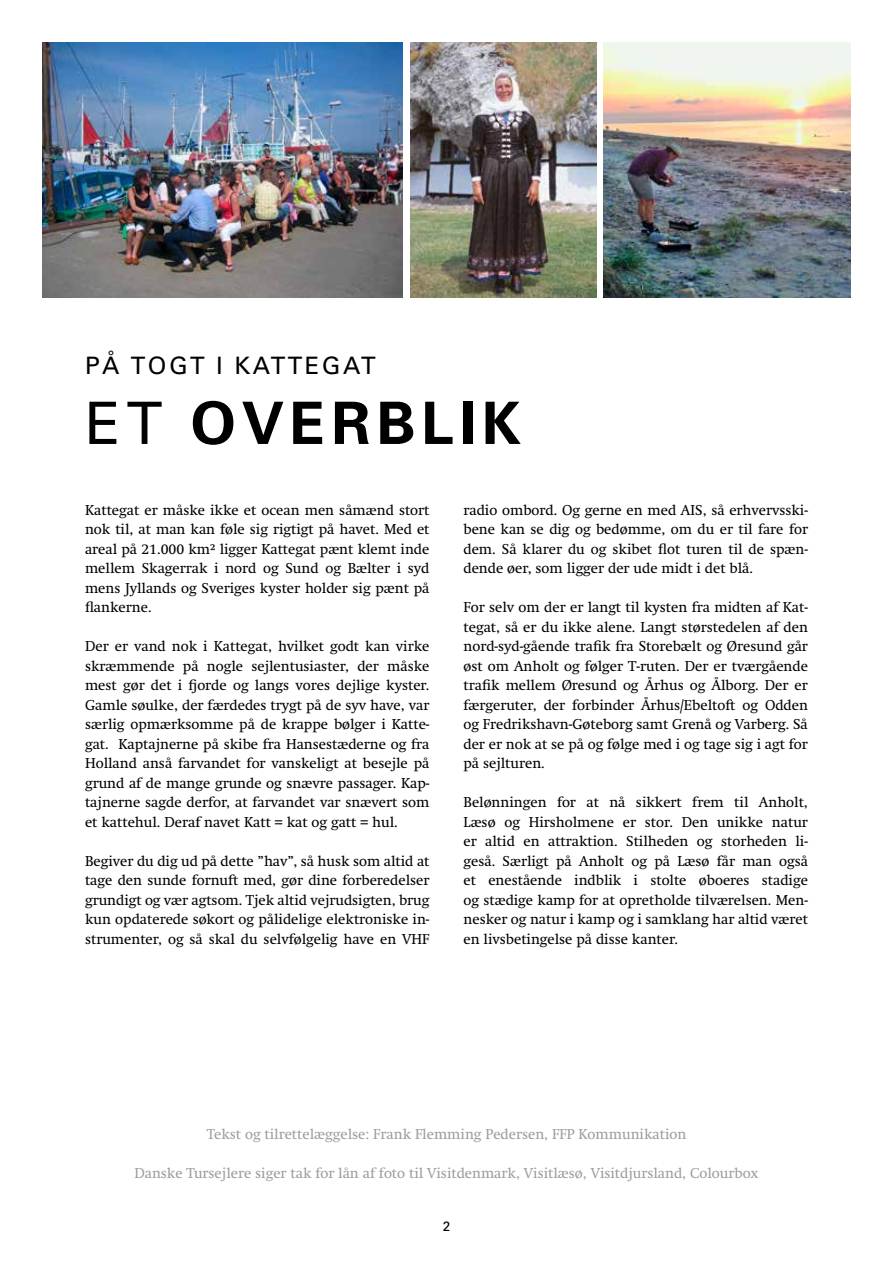
<style>
.page{position:relative;width:893px;height:1263px;background:#fff}
.page>*{position:absolute;margin:0;border:0;box-sizing:border-box;transform-origin:0 0}
.t1{font:700 58.5px "Univers";letter-spacing:.1em;color:#000}
.t2{font:24px "Univers";letter-spacing:.1em;color:#000}
.t3{font:14.25px/19.5px "Swift";color:#000;text-align:justify}
.t4{font:14.25px "Swift";color:#9d9d9c}
.t5{font:13.5px "Univers";color:#000}
.s1{font-weight:400}
</style>
<div class="page">
<img style="left:43px;top:43px;width:360px;height:255px">
<img style="left:604px;top:43px;width:246px;height:255px">
<img style="left:410px;top:43px;width:186px;height:255px">
<h2 class="t2" style="left:85px;top:350px;width:292px">PÅ TOGT I KATTEGAT</h2>
<h1 class="t1" style="left:85px;top:386px;width:437px"><span class="s1">ET</span> OVERBLIK</h1>
<p class="t3" style="left:85px;top:500px;width:346px">Kattegat er måske ikke et ocean men såmænd stort nok til, at man kan føle sig rigtigt på havet. Med et areal på 21.000 km² ligger Kattegat pænt klemt inde mellem Skagerrak i nord og Sund og Bælter i syd mens Jyllands og Sveriges kyster holder sig pænt på flankerne.</p>
<p class="t3" style="left:85px;top:637px;width:346px">Der er vand nok i Kattegat, hvilket godt kan virke skræmmende på nogle sejlentusiaster, der måske mest gør det i fjorde og langs vores dejlige kyster.<br>Gamle søulke, der færdedes trygt på de syv have, var særlig opmærksomme på de krappe bølger i Katte&shy;gat. Kaptajnerne på skibe fra Hansestæderne og fra Holland anså farvandet for vanskeligt at besejle på grund af de mange grunde og snævre passager. Kap&shy;tajnerne sagde derfor, at farvandet var snævert som et kattehul. Deraf navet Katt = kat og gatt = hul.</p>
<p class="t3" style="left:85px;top:851px;width:346px">Begiver du dig ud på dette ”hav”, så husk som altid at tage den sunde fornuft med, gør dine forberedelser grundigt og vær agtsom. Tjek altid vejrudsigten, brug kun opdaterede søkort og pålidelige elektroniske in&shy;strumenter, og så skal du selvfølgelig have en VHF</p>
<p class="t3" style="left:463px;top:500px;width:346px">radio ombord. Og gerne en med AIS, så erhvervsski&shy;bene kan se dig og bedømme, om du er til fare for dem. Så klarer du og skibet flot turen til de spæn&shy;dende øer, som ligger der ude midt i det blå.</p>
<p class="t3" style="left:463px;top:598px;width:346px">For selv om der er langt til kysten fra midten af Kat&shy;tegat, så er du ikke alene. Langt størstedelen af den nord-syd-gående trafik fra Storebælt og Øresund går øst om Anholt og følger T-ruten. Der er tværgående trafik mellem Øresund og Århus og Ålborg. Der er færgeruter, der forbinder Århus/Ebeltoft og Odden og Fredrikshavn-Gøteborg samt Grenå og Varberg. Så der er nok at se på og følge med i og tage sig i agt for på sejlturen.</p>
<p class="t3" style="left:463px;top:793px;width:346px">Belønningen for at nå sikkert frem til Anholt, Læsø og Hirsholmene er stor. Den unikke natur er altid en attraktion. Stilheden og storheden li&shy;geså. Særligt på Anholt og på Læsø får man også et enestående indblik i stolte øboeres stadige og stædige kamp for at opretholde tilværelsen. Men&shy;nesker og natur i kamp og i samklang har altid været en livsbetingelse på disse kanter.</p>
<p class="t4" style="left:207px;top:1126px;width:481px">Tekst og tilrettelæggelse: Frank Flemming Pedersen, FFP Kommunikation</p>
<p class="t4" style="left:134px;top:1165px;width:626px">Danske Tursejlere siger tak for lån af foto til Visitdenmark, Visitlæsø, Visitdjursland, Colourbox</p>
<p class="t5" style="left:443px;top:1218px;width:9px">2</p>
</div>
